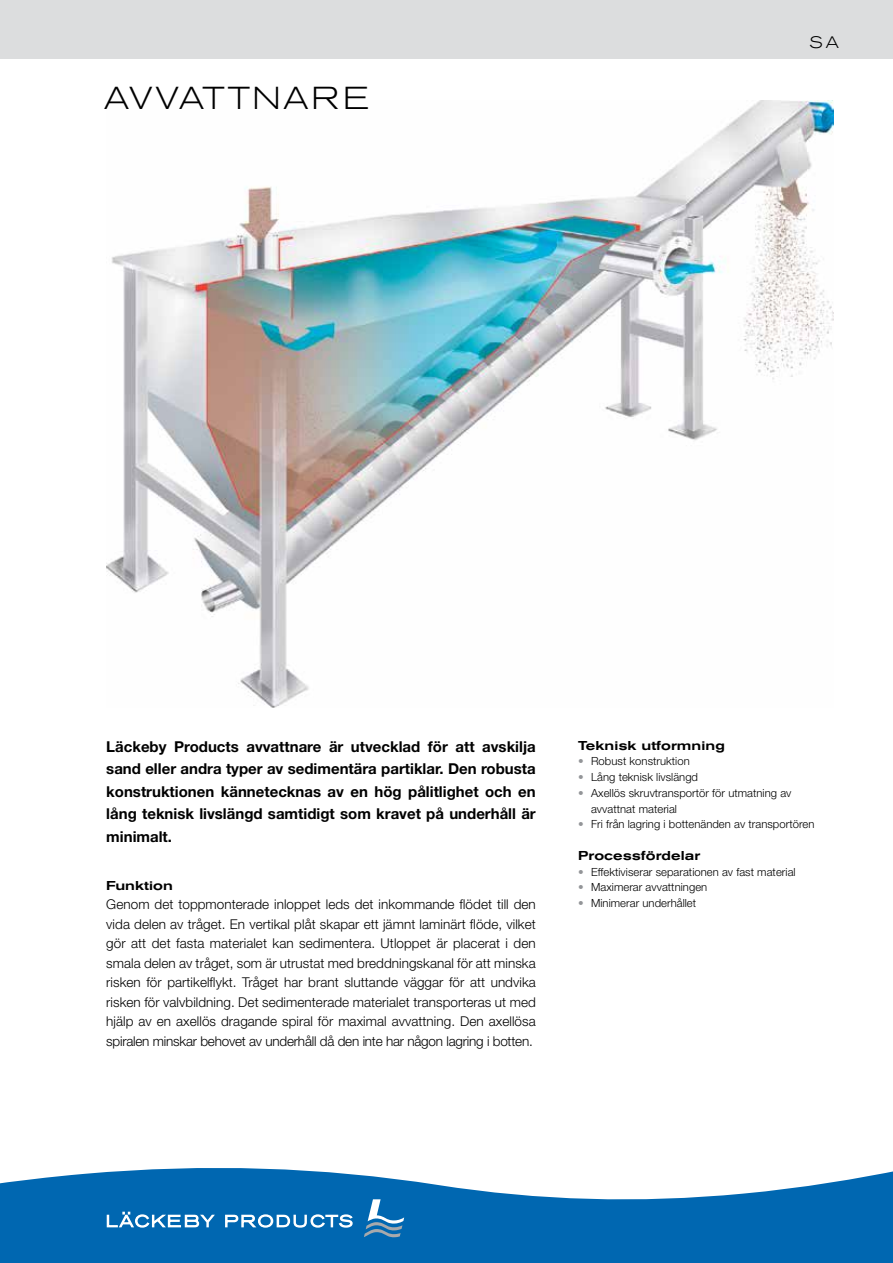
<style>
.page{position:relative;width:893px;height:1263px;background:#fff}
.page>*{position:absolute;margin:0;border:0;box-sizing:border-box;transform-origin:0 0}
.t1{font:300 expanded 31.5px "Akzidenz Grotesk BE";letter-spacing:.1em;color:#000}
.t2{font:300 expanded 16.5px "Akzidenz Grotesk BE";color:#000}
.t3{font:700 15px/22.5px "Helvetica Neue";color:#000;text-align:justify}
.t4{font:300 13.5px/19.5px "Helvetica Neue";letter-spacing:-.015em;color:#000;text-align:justify}
.t5{font:500 expanded 12.75px "Akzidenz Grotesk BE";letter-spacing:.005em;color:#000}
.t6{font:300 11.25px/15.8px "Helvetica Neue";letter-spacing:.005em;color:#000}
.s1{color:#939598}
</style>
<div class="page">
<svg style="left:0;top:1168px;width:893px;height:95px;fill:#0067b1"></svg>
<div style="left:0;top:0;width:893px;height:58px;background:#dcddde"></div>
<svg style="left:364px;top:1199px;width:40px;height:38px;background:#4188bc"></svg>
<svg style="left:106px;top:1211px;width:110px;height:17px"></svg>
<svg style="left:224px;top:1214px;width:130px;height:14px"></svg>
<img style="left:107px;top:100px;width:726px;height:607px">
<h1 class="t1" style="left:104px;top:80px;width:267px">AVVATTNARE</h1>
<p class="t2" style="left:809px;top:32px;width:31px">SA</p>
<p class="t3" style="left:106px;top:735px;width:431px">Läckeby Products avvattnare är utvecklad för att avskilja sand eller andra typer av sedimentära partiklar. Den robusta konstruktionen kännetecknas av en hög pålitlighet och en lång teknisk livslängd samtidigt som kravet på underhåll är minimalt.</p>
<p class="t5" style="left:106px;top:878px;width:68px">Funktion</p>
<p class="t4" style="left:106px;top:894px;width:431px">Genom det toppmonterade inloppet leds det inkommande flödet till den vida delen av tråget. En vertikal plåt skapar ett jämnt laminärt flöde, vilket gör att det fasta materialet kan sedimentera. Utloppet är placerat i den smala delen av tråget, som är utrustat med breddningskanal för att minska risken för partikelflykt. Tråget har brant sluttande väggar för att undvika risken för valvbildning. Det sedimenterade materialet transporteras ut med hjälp av en axellös dragande spiral för maximal avvattning. Den axellösa spiralen minskar behovet av underhåll då den inte har någon lagring i botten.</p>
<p class="t5" style="left:578px;top:738px;width:148px">Teknisk utformning</p>
<p class="t6" style="left:578px;top:753px;width:113px"><span class="s1">•</span> Robust konstruktion</p>
<p class="t6" style="left:578px;top:769px;width:121px"><span class="s1">•</span> Lång teknisk livslängd</p>
<p class="t6" style="left:591px;top:785px;width:202px;text-indent:-13px"><span class="s1">•</span> Axellös skruvtransportör för utmatning av avvattnat material</p>
<p class="t6" style="left:578px;top:816px;width:238px"><span class="s1">•</span> Fri från lagring i bottenänden av transportören</p>
<p class="t5" style="left:578px;top:848px;width:124px">Processfördelar</p>
<p class="t6" style="left:578px;top:863px;width:219px"><span class="s1">•</span> Effektiviserar separationen av fast material</p>
<p class="t6" style="left:578px;top:879px;width:130px"><span class="s1">•</span> Maximerar avvattningen</p>
<p class="t6" style="left:578px;top:895px;width:119px"><span class="s1">•</span> Minimerar underhållet</p>
</div>
